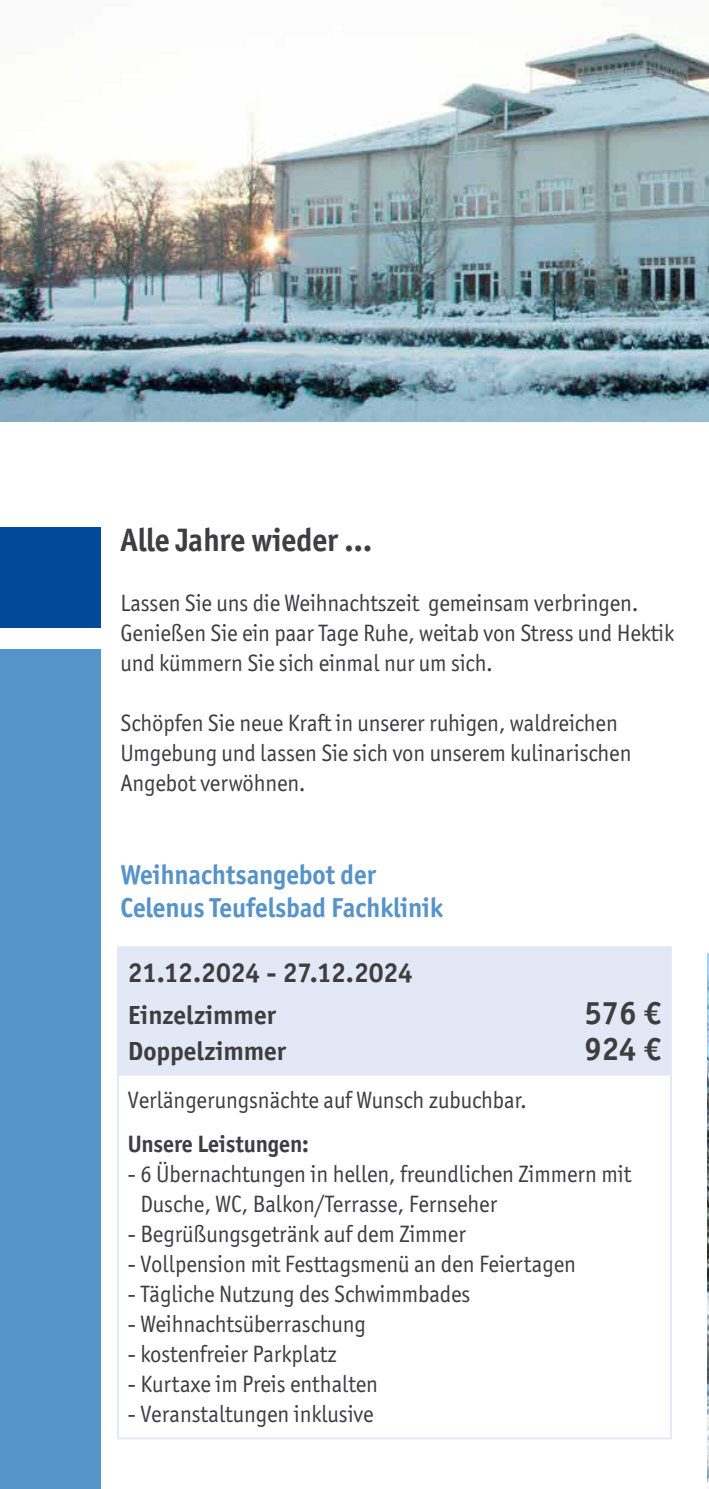
<style>
.page{position:relative;width:709px;height:1489px;background:#fff}
.page>*{position:absolute;margin:0;border:0;box-sizing:border-box;transform-origin:0 0}
.t1{font:700 32.5px "Officina Sans ITC Pro";letter-spacing:-.005em;color:#3e3d40;scale:.96 1}
.t2{font:700 32.5px "Officina Sans ITC Pro";letter-spacing:-.005em;color:#3e3d40}
.t3{font:700 27.5px/33px "Officina Sans ITC Pro";letter-spacing:-.005em;color:#5693c9;scale:.96 1}
.t4{font:700 27.5px "Officina Sans ITC Pro";letter-spacing:-.005em;color:#3e3d40}
.t5{font:700 26.25px "Officina Sans ITC Pro";color:#3e3d40}
.t6{font:23.75px/30px "Officina Sans ITC Pro";letter-spacing:-.005em;color:#3e3d40;scale:.96 1}
.t7{font:700 23.75px "Officina Sans ITC Pro";letter-spacing:-.005em;color:#3e3d40;scale:.96 1}
</style>
<div class="page">
<img style="left:707px;top:953px;width:2px;height:534px">
<img style="left:0;top:26px;width:709px;height:396px">
<div style="left:0;top:527px;width:100px;height:101px;background:#004a99"></div>
<div style="left:0;top:649px;width:100px;height:839px;background:#5693c9"></div>
<div style="left:118px;top:947px;width:553px;height:127px;background:#e2e8f5"></div>
<hr style="left:117px;top:948px;width:2px;height:125px;background:#e2e8f5">
<hr style="left:117px;top:946px;width:555px;height:2px;background:#e2e8f5">
<hr style="left:670px;top:948px;width:2px;height:126px;background:#e2e8f5">
<hr style="left:117px;top:1075px;width:2px;height:362px;background:#e2e8f5">
<hr style="left:670px;top:1074px;width:2px;height:363px;background:#e2e8f5">
<hr style="left:117px;top:1073px;width:553px;height:2px;background:#e2e8f5">
<hr style="left:117px;top:1437px;width:555px;height:2px;background:#e2e8f5">
<h1 class="t1" style="left:120px;top:520px;width:263px">Alle Jahre wieder …</h1>
<p class="t6" style="left:120px;top:588px;width:578px">Lassen Sie uns die Weihnachtszeit gemeinsam verbringen.<br>Genießen Sie ein paar Tage Ruhe, weitab von Stress und Hektik und kümmern Sie sich einmal nur um sich.</p>
<p class="t6" style="left:120px;top:708px;width:534px">Schöpfen Sie neue Kraft in unserer ruhigen, waldreichen<br>Umgebung und lassen Sie sich von unserem kulinarischen<br>Angebot verwöhnen.</p>
<p class="t3" style="left:120px;top:858px;width:337px">Weihnachtsangebot der<br>Celenus Teufelsbad Fachklinik</p>
<p class="t4" style="left:128px;top:955px;width:287px">21.12.2024 - 27.12.2024</p>
<p class="t5" style="left:128px;top:999px;width:149px">Einzelzimmer</p>
<h1 class="t2" style="left:584px;top:993px;width:78px">576 €</h1>
<p class="t5" style="left:128px;top:1034px;width:160px">Doppelzimmer</p>
<h1 class="t2" style="left:584px;top:1028px;width:78px">924 €</h1>
<p class="t6" style="left:128px;top:1084px;width:417px">Verlängerungsnächte auf Wunsch zubuchbar.</p>
<p class="t7" style="left:128px;top:1129px;width:190px">Unsere Leistungen:</p>
<p class="t6" style="left:140px;top:1158px;width:513px;text-indent:-12px">- 6 Übernachtungen in hellen, freundlichen Zimmern mit<br>Dusche, WC, Balkon/Terrasse, Fernseher</p>
<p class="t6" style="left:128px;top:1218px;width:354px">- Begrüßungsgetränk auf dem Zimmer</p>
<p class="t6" style="left:128px;top:1248px;width:468px">- Vollpension mit Festtagsmenü an den Feiertagen</p>
<p class="t6" style="left:128px;top:1278px;width:358px">- Tägliche Nutzung des Schwimmbades</p>
<p class="t6" style="left:128px;top:1308px;width:249px">- Weihnachtsüberraschung</p>
<p class="t6" style="left:128px;top:1338px;width:219px">- kostenfreier Parkplatz</p>
<p class="t6" style="left:128px;top:1368px;width:262px">- Kurtaxe im Preis enthalten</p>
<p class="t6" style="left:128px;top:1398px;width:257px">- Veranstaltungen inklusive</p>
</div>
